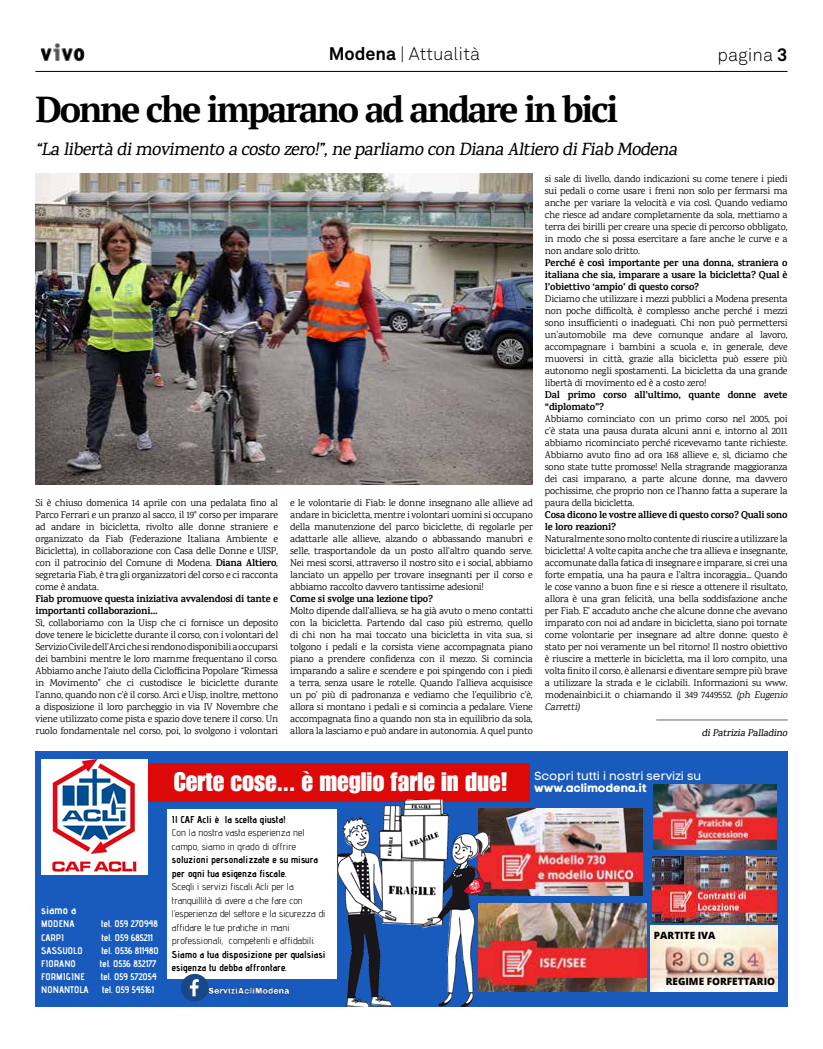
<style>
.page{position:relative;width:823px;height:1049px;background:#fff}
.page>*{position:absolute;margin:0;border:0;box-sizing:border-box;transform-origin:0 0}
.t1{font:700 36px "PT Serif";letter-spacing:-.06em;color:#000}
.t2{font:26px "Impact LT Std";color:#fff}
.t3{font:italic 500 18px "Karma";color:#000}
.t4{font:300 18px "Akkurat";color:#000}
.t5{font:11.9px "Code Pro Normal LC";color:#fff}
.t6{font:11.9px "Code Pro Bold LC";color:#fff}
.t7{font:700 11.2px "Advent Pro";color:#fff}
.t8{font:10px/12px "Karma";letter-spacing:-.02em;color:#000;text-align:justify}
.t9{font:700 10px/12px "Karma";letter-spacing:-.02em;color:#000}
.t10{font:800 10px "Open Sans";color:#000}
.t11{font:italic 500 10px "Karma";color:#000}
.t12{font:9.9px/13.5px "Advent Pro";color:#000}
.t13{font:700 9.9px/13.5px "Advent Pro";color:#000}
.t14{font:700 9.6px "Advent Pro";color:#fff}
.s1{font-weight:700}
.s2{font-style:italic}
</style>
<div class="page">
<img style="left:40px;top:43px;width:45px;height:19px">
<hr style="left:35px;top:71px;width:752px;height:1px;background:#000">
<img style="left:35px;top:174px;width:497px;height:311px">
<hr style="left:655px;top:720px;width:132px;height:1px;background:#000">
<div style="left:35px;top:751px;width:752px;height:255px;background:#195bbd"></div>
<img style="left:41px;top:759px;width:107px;height:116px">
<div style="left:148px;top:763px;width:381px;height:39px;background:#dd0808"></div>
<img style="left:489px;top:809px;width:153px;height:86px">
<img style="left:489px;top:903px;width:156px;height:88px">
<img style="left:337px;top:799px;width:152px;height:207px">
<div style="left:167px;top:809px;width:170px;height:170px;background:#fff"></div>
<svg style="left:181px;top:974px;width:27px;height:27px"></svg>
<img style="left:653px;top:785px;width:123px;height:64px">
<img style="left:652px;top:857px;width:124px;height:65px">
<img style="left:650px;top:925px;width:127px;height:66px">
<img style="left:206px;top:985px;width:84px;height:11px">
<h3 class="t4" style="left:328px;top:43px;width:153px"><span class="s1">Modena</span> | Attualità</h3>
<h3 class="t4" style="left:717px;top:44px;width:71px">pagina <span class="s1">3</span></h3>
<h1 class="t1" style="left:35px;top:86px;width:584px">Donne che imparano ad andare in bici</h1>
<h3 class="t3" style="left:35px;top:138px;width:647px">“Lalibertàdimovimentoacostozero!”,neparliamocon DianaAltierodiFiab Modena</h3>
<p class="t8" style="left:35px;top:496px;width:244px">Si è chiuso domenica 14 aprile con una pedalata fino al Parco Ferrari e un pranzo al sacco, il 19° corso per imparare ad andare in bicicletta, rivolto alle donne straniere e organizzato da Fiab (Federazione Italiana Ambiente e Bicicletta), in collaborazione con Casa delle Donne e UISP, con il patrocinio del Comune di Modena. <span class="s1">Diana Altiero</span>, segretaria Fiab, è tra gli organizzatori del corso e ci racconta come è andata.</p>
<p class="t9" style="left:35px;top:592px;width:244px">Fiab promuove questa iniziativa avvalendosi di tante e importanti collaborazioni...</p>
<p class="t8" style="left:35px;top:616px;width:244px">Sì, collaboriamo con la Uisp che ci fornisce un deposito dove tenere le biciclette durante il corso, con i volontari del Servizio Civile dell’Arci che si rendono disponibili a occuparsi dei bambini mentre le loro mamme frequentano il corso.<br>Abbiamo anche l’aiuto della Ciclofficina Popolare “Rimessa in Movimento” che ci custodisce le biciclette durante l’anno, quando non c’è il corso. Arci e Uisp, inoltre, mettono a disposizione il loro parcheggio in via IV Novembre che viene utilizzato come pista e spazio dove tenere il corso. Un ruolo fondamentale nel corso, poi, lo svolgono i volontari</p>
<p class="t8" style="left:290px;top:496px;width:244px">e le volontarie di Fiab: le donne insegnano alle allieve ad andare in bicicletta, mentre i volontari uomini si occupano della manutenzione del parco biciclette, di regolarle per adattarle alle allieve, alzando o abbassando manubri e selle, trasportandole da un posto all’altro quando serve.<br>Nei mesi scorsi, attraverso il nostro sito e i social, abbiamo lanciato un appello per trovare insegnanti per il corso e abbiamo raccolto davvero tantissime adesioni!</p>
<p class="t9" style="left:290px;top:592px;width:144px">Come si svolge una lezione tipo?</p>
<p class="t8" style="left:290px;top:604px;width:244px">Molto dipende dall’allieva, se ha già avuto o meno contatti con la bicicletta. Partendo dal caso più estremo, quello di chi non ha mai toccato una bicicletta in vita sua, si tolgono i pedali e la corsista viene accompagnata piano piano a prendere confidenza con il mezzo. Si comincia imparando a salire e scendere e poi spingendo con i piedi a terra, senza usare le rotelle. Quando l’allieva acquisisce un po’ più di padronanza e vediamo che l’equilibrio c’è, allora si montano i pedali e si comincia a pedalare. Viene accompagnata fino a quando non sta in equilibrio da sola, allora la lasciamo e può andare in autonomia. A quel punto</p>
<p class="t8" style="left:544px;top:172px;width:244px">si sale di livello, dando indicazioni su come tenere i piedi sui pedali o come usare i freni non solo per fermarsi ma anche per variare la velocità e via così. Quando vediamo che riesce ad andare completamente da sola, mettiamo a terra dei birilli per creare una specie di percorso obbligato, in modo che si possa esercitare a fare anche le curve e a non andare solo dritto.</p>
<p class="t9" style="left:544px;top:256px;width:244px;text-align:justify">Perché è così importante per una donna, straniera o italiana che sia, imparare a usare la bicicletta? Qual è l’obiettivo ‘ampio’ di questo corso?</p>
<p class="t8" style="left:544px;top:292px;width:244px">Diciamo che utilizzare i mezzi pubblici a Modena presenta non poche difficoltà, è complesso anche perché i mezzi sono insufficienti o inadeguati. Chi non può permettersi un’automobile ma deve comunque andare al lavoro, accompagnare i bambini a scuola e, in generale, deve muoversi in città, grazie alla bicicletta può essere più autonomo negli spostamenti. La bicicletta da una grande libertà di movimento ed è a costo zero!</p>
<p class="t9" style="left:544px;top:388px;width:244px">Dal primo corso all’ultimo, quante donne avete “diplomato”?</p>
<p class="t8" style="left:544px;top:412px;width:244px">Abbiamo cominciato con un primo corso nel 2005, poi c’è stata una pausa durata alcuni anni e, intorno al 2011 abbiamo ricominciato perché ricevevamo tante richieste.<br>Abbiamo avuto fino ad ora 168 allieve e, sì, diciamo che sono state tutte promosse! Nella stragrande maggioranza dei casi imparano, a parte alcune donne, ma davvero pochissime, che proprio non ce l’hanno fatta a superare la paura della bicicletta.</p>
<p class="t9" style="left:544px;top:508px;width:244px">Cosa dicono le vostre allieve di questo corso? Quali sono le loro reazioni?</p>
<p class="t8" style="left:544px;top:532px;width:246px;text-align:left">Naturalmente sono molto contente di riuscire a utilizzare la bicicletta! A volte capita anche che tra allieva e insegnante, accomunate dalla fatica di insegnare e imparare, si crei una forte empatia, una ha paura e l’altra incoraggia... Quando le cose vanno a buon fine e si riesce a ottenere il risultato, allora è una gran felicità, una bella soddisfazione anche per Fiab. E’ accaduto anche che alcune donne che avevano imparato con noi ad andare in bicicletta, siano poi tornate come volontarie per insegnare ad altre donne: questo è stato per noi veramente un bel ritorno! Il nostro obiettivo è riuscire a metterle in bicicletta, ma il loro compito, una volta finito il corso, è allenarsi e diventare sempre più brave a utilizzare la strada e le ciclabili. Informazioni su www. modenainbici.it o chiamando il 349 7449552. <span class="s2">(ph Eugenio Carretti)</span></p>
<p class="t11" style="left:701px;top:727px;width:89px">diPatrizia Palladino</p>
<p class="t7" style="left:41px;top:903px;width:37px">siamo a</p>
<p class="t14" style="left:41px;top:918px;width:35px">MODENA</p>
<p class="t14" style="left:101px;top:918px;width:58px">tel. 059 270948</p>
<p class="t14" style="left:41px;top:931px;width:24px">CARPI</p>
<p class="t14" style="left:101px;top:931px;width:52px">tel. 059 685211</p>
<p class="t14" style="left:41px;top:944px;width:43px">SASSUOLO</p>
<p class="t14" style="left:101px;top:944px;width:59px">tel. 0536 811480</p>
<p class="t14" style="left:41px;top:957px;width:36px">FIORANO</p>
<p class="t14" style="left:100px;top:957px;width:58px">tel. 0536 832177</p>
<p class="t14" style="left:41px;top:971px;width:45px">FORMIGINE</p>
<p class="t14" style="left:101px;top:971px;width:57px">tel. 059 572054</p>
<p class="t14" style="left:41px;top:984px;width:49px">NONANTOLA</p>
<p class="t14" style="left:102px;top:984px;width:53px">tel. 059 545161</p>
<h2 class="t2" style="left:174px;top:767px;width:335px">Certe cose... è meglio farle in due!</h2>
<p class="t13" style="left:172px;top:812px;width:115px">Il CAF Acli è la scelta giusta!</p>
<p class="t12" style="left:172px;top:826px;width:134px">Con la nostra vasta esperienza nel campo, siamo in grado di offrire</p>
<p class="t13" style="left:172px;top:853px;width:147px">soluzioni personalizzate e su misura per ogni tua esigenza fiscale.</p>
<p class="t12" style="left:172px;top:880px;width:155px">Scegli i servizi fiscali Acli per la tranquillità di avere a che fare con l’esperienza del settore e la sicurezza di affidare le tue pratiche in mani professionali, competenti e affidabili.</p>
<p class="t13" style="left:172px;top:947px;width:155px">Siamo a tua disposizione per qualsiasi esigenza tu debba affrontare.</p>
<p class="t5" style="left:534px;top:768px;width:168px">Scopri tutti i nostri servizi su</p>
<p class="t6" style="left:534px;top:781px;width:114px">www.aclimodena.it</p>
<p class="t10" style="left:653px;top:928px;width:63px">PARTITE IVA</p>
<p class="t10" style="left:665px;top:973px;width:111px">REGIME FORFETTARIO</p>
</div>
